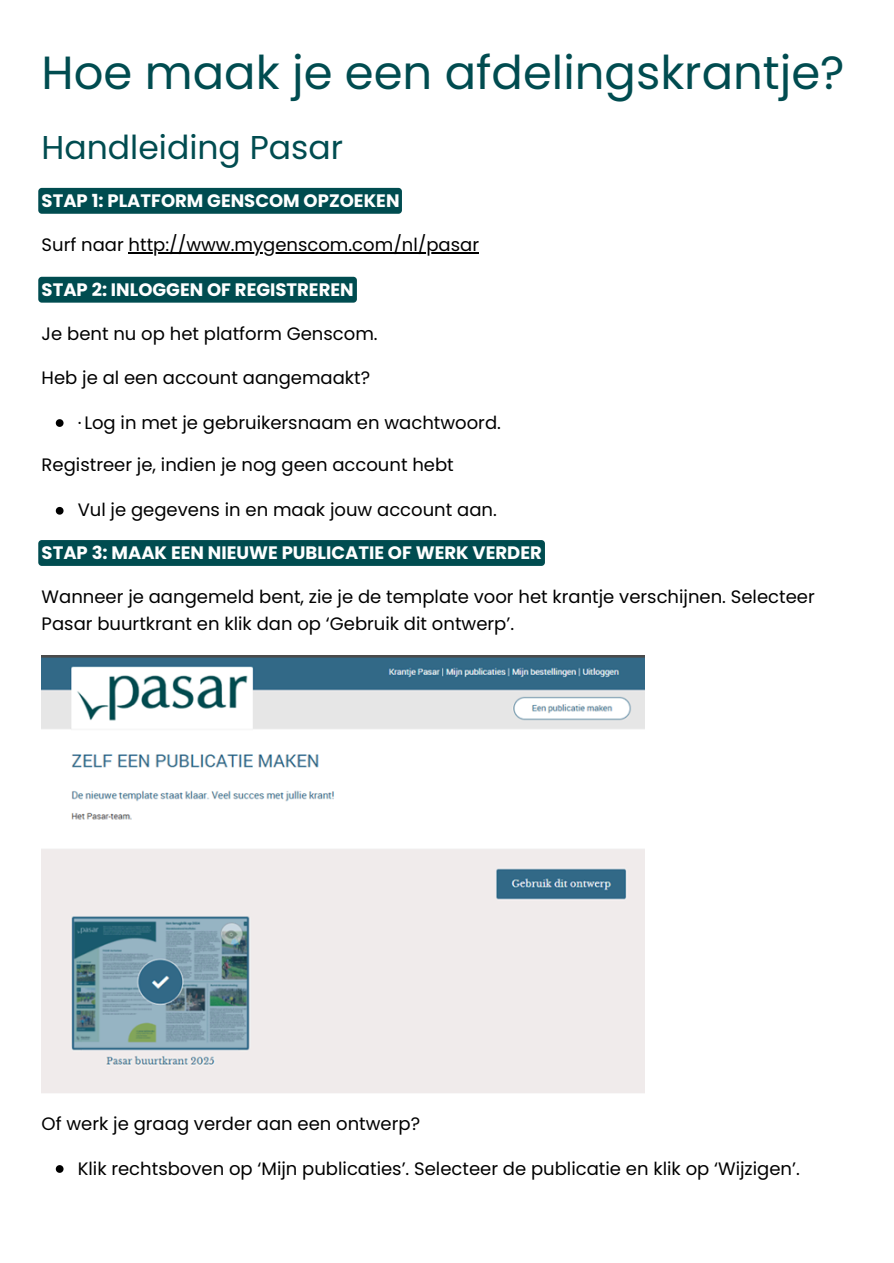
<style>
.page{position:relative;width:894px;height:1263px;background:#fff}
.page>*{position:absolute;margin:0;border:0;box-sizing:border-box;transform-origin:0 0}
.t1{font:46.5px "Poppins";color:#004c50}
.t2{font:33px "Poppins";color:#004c50}
.t3{font:18px/27px "Poppins";color:#000}
.t4{font:700 18px "Poppins";color:#fff}
</style>
<div class="page">
<div style="left:38px;top:188px;width:364px;height:26px;background:#004c50"></div>
<div style="left:38px;top:277px;width:319px;height:26px;background:#004c50"></div>
<svg style="left:56px;top:419px;width:7px;height:8px"></svg>
<svg style="left:56px;top:507px;width:7px;height:8px"></svg>
<svg style="left:38px;top:540px;width:506px;height:26px;background:#014d50"></svg>
<svg style="left:56px;top:1165px;width:7px;height:8px"></svg>
<hr style="left:129px;top:252px;width:350px;height:1px;background:#000">
<img style="left:42px;top:656px;width:602px;height:437px">
<h1 class="t1" style="left:42px;top:40px;width:804px">Hoe maak je een afdelingskrantje?</h1>
<h2 class="t2" style="left:42px;top:124px;width:303px">Handleiding Pasar</h2>
<h3 class="t4" style="left:42px;top:188px;width:359px">STAP 1: PLATFORM GENSCOM OPZOEKEN</h3>
<p class="t3" style="left:42px;top:231px;width:439px">Surf naar http://www.mygenscom.com/nl/pasar</p>
<h3 class="t4" style="left:42px;top:277px;width:313px">STAP 2: INLOGGEN OF REGISTREREN</h3>
<p class="t3" style="left:42px;top:320px;width:337px">Je bent nu op het platform Genscom.</p>
<p class="t3" style="left:42px;top:364px;width:330px">Heb je al een account aangemaakt?</p>
<p class="t3" style="left:78px;top:409px;width:424px">· Log in met je gebruikersnaam en wachtwoord.</p>
<p class="t3" style="left:42px;top:452px;width:413px">Registreer je, indien je nog geen account hebt</p>
<p class="t3" style="left:78px;top:497px;width:420px">Vul je gegevens in en maak jouw account aan.</p>
<h3 class="t4" style="left:42px;top:540px;width:501px">STAP 3: MAAK EEN NIEUWE PUBLICATIE OF WERK VERDER</h3>
<p class="t3" style="left:42px;top:583px;width:774px">Wanneer je aangemeld bent, zie je de template voor het krantje verschijnen. Selecteer<br>Pasar buurtkrant en klik dan op ‘Gebruik dit ontwerp’.</p>
<p class="t3" style="left:42px;top:1110px;width:380px">Of werk je graag verder aan een ontwerp?</p>
<p class="t3" style="left:78px;top:1155px;width:723px">Klik rechtsboven op ‘Mijn publicaties’. Selecteer de publicatie en klik op ‘Wijzigen’.</p>
</div>
